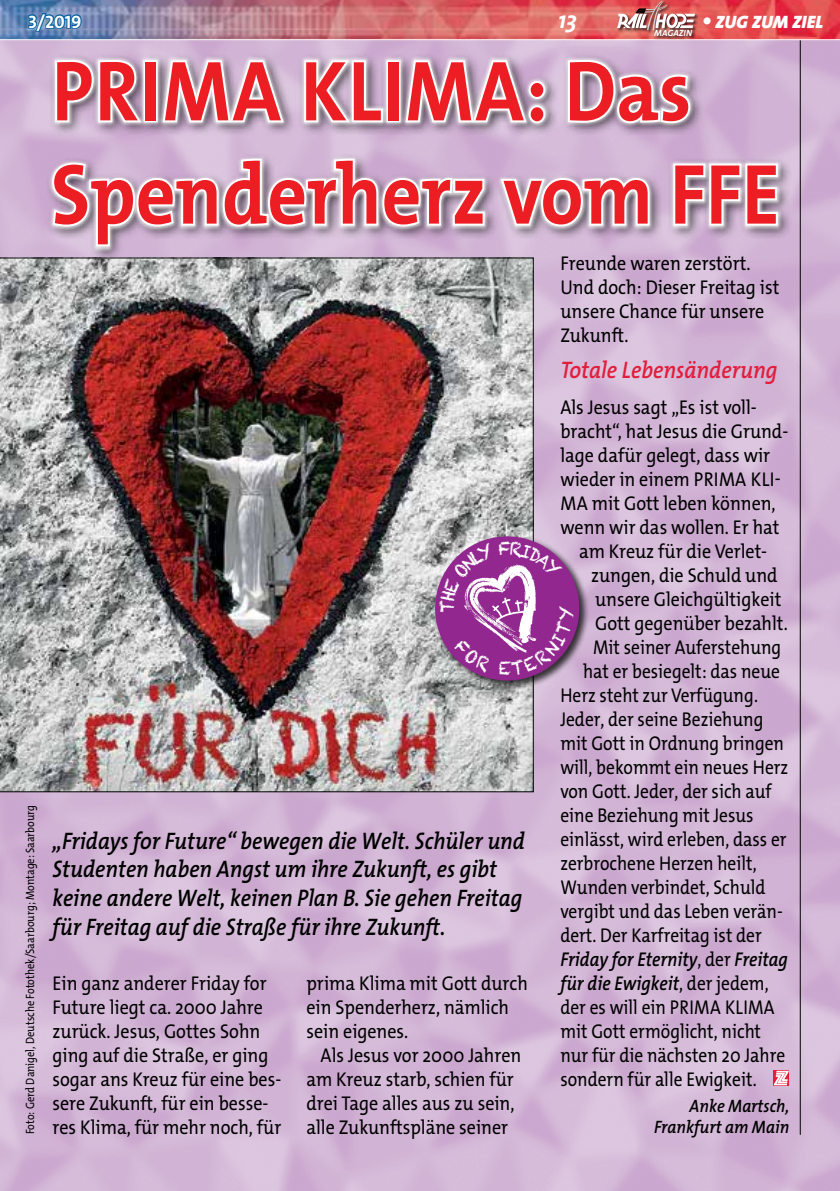
<style>
.page{position:relative;width:840px;height:1191px;background:#fff}
.page>*{position:absolute;margin:0;border:0;box-sizing:border-box;transform-origin:0 0}
.t1{font:700 86px/103.2px "The Mix Os F";color:#ed1d24;scale:.9 1}
.t2{font:italic 600 24px/28.8px "The Mix Os F";color:#000;scale:.89 1}
.t3{font:italic 600 24px "The Mix Os F";color:#e31d3c;scale:.9 1}
.t4{font:italic 700 24px "The Mix Os F";color:#fff}
.t5{font:20px/24px "The Mix Os F";color:#000;scale:.9 1}
.t6{font:20px "The Mix Os F";color:#000;scale:.87 1}
.t7{font:italic 600 20px "The Mix Os F";color:#000;scale:.87 1}
.t8{font:italic 600 18px/21.6px "The Mix Os F";color:#000;text-align:right;scale:.9 1}
.t9{font:italic 900 18px "The Mix";color:#fff}
.t10{font:700 18px "The Mix Os F";color:#fff}
.t11{font:12px "The Mix Os F";color:#000;scale:.87 1}
.t12{font:italic 700 9px "The Mix Os F";color:#fff}
.s1{font-family:"The Mix Os F";font-weight:700;font-size:24px}
.s2{font-weight:400;font-style:normal}
</style>
<div class="page">
<img style="left:0;top:40px;width:839px;height:1151px">
<hr style="left:799px;top:40px;width:1px;height:1094px;background:#000">
<svg style="left:772px;top:1070px;width:16px;height:16px"></svg>
<svg style="left:773px;top:1070px;width:15px;height:15px"></svg>
<div style="left:46px;top:53px;width:746px;height:209px;background:#000;opacity:.75"></div>
<div style="left:48px;top:55px;width:734px;height:197px;background:#fff;opacity:.75"></div>
<svg style="left:53px;top:58px;width:90px;height:68px"></svg>
<div style="left:143px;top:60px;width:15px;height:62px;border:4px solid #fff"></div>
<svg style="left:160px;top:40px;width:126px;height:85px"></svg>
<svg style="left:302px;top:58px;width:82px;height:68px"></svg>
<div style="left:386px;top:60px;width:14px;height:62px;border:4px solid #fff"></div>
<svg style="left:403px;top:40px;width:144px;height:85px"></svg>
<svg style="left:565px;top:58px;width:127px;height:67px"></svg>
<svg style="left:50px;top:157px;width:436px;height:91px"></svg>
<svg style="left:498px;top:176px;width:153px;height:52px"></svg>
<svg style="left:671px;top:161px;width:108px;height:67px"></svg>
<img style="left:0;top:257px;width:533px;height:535px">
<div style="left:433px;top:534px;width:156px;height:156px;background:#000;opacity:.75"></div>
<img style="left:0;top:0;width:839px;height:39px">
<svg style="left:27px;top:11px;width:56px;height:22px"></svg>
<div style="left:616px;top:1px;width:83px;height:39px;background:#000;opacity:.75"></div>
<svg style="left:616px;top:1px;width:78px;height:29px"></svg>
<svg style="left:427px;top:528px;width:160px;height:160px;background:#a465a3"></svg>
<p class="t10" style="left:28px;top:10px;width:55px">3/2019</p>
<p class="t4" style="left:557px;top:4px;width:21px">13</p>
<p class="t9" style="left:701px;top:6px;width:122px"><span class="s1">•</span> ZUG ZUM ZIEL</p>
<p class="t12" style="left:653px;top:27px;width:39px">MAGAZIN</p>
<p class="t11" style="left:22px;top:1134px;width:380px;rotate:-90deg">Foto: Gerd Danigel, Deutsche Fotothek/Saarbourg; Montage: Saarbourg</p>
<h1 class="t1" style="left:51px;top:40px;width:811px">PRIMA KLIMA: Das<br>Spenderherz vom FFE</h1>
<p class="t2" style="left:52px;top:826px;width:532px">„Fridays for Future“ bewegen die Welt. Schüler und Studenten haben Angst um ihre Zukunft, es gibt keine andere Welt, keinen Plan B. Sie gehen Freitag für Freitag auf die Straße für ihre Zukunft.</p>
<p class="t5" style="left:52px;top:971px;width:255px">Ein ganz anderer Friday for<br>Future liegt ca. 2000 Jahre zurück. Jesus, Gottes Sohn ging auf die Straße, er ging sogar ans Kreuz für eine bes&shy;sere Zukunft, für ein besse&shy;res Klima, für mehr noch, für</p>
<p class="t5" style="left:306px;top:971px;width:247px">prima Klima mit Gott durch ein Spenderherz, nämlich sein eigenes.</p>
<p class="t5" style="left:306px;top:1043px;width:240px;text-indent:14px">Als Jesus vor 2000 Jahren am Kreuz starb, schien für drei Tage alles aus zu sein, alle Zukunftspläne seiner</p>
<p class="t5" style="left:560px;top:251px;width:244px">Freunde waren zerstört.<br>Und doch: Dieser Freitag ist unsere Chance für unsere<br>Zukunft.</p>
<p class="t3" style="left:560px;top:354px;width:243px">Totale Lebensänderung</p>
<p class="t5" style="left:560px;top:395px;width:219px">Als Jesus sagt „Es ist voll-</p>
<p class="t5" style="left:560px;top:419px;width:254px">bracht“, hat Jesus die Grund-</p>
<p class="t5" style="left:560px;top:443px;width:234px">lage dafür gelegt, dass wir</p>
<p class="t5" style="left:560px;top:467px;width:246px">wieder in einem PRIMA KLI-</p>
<p class="t5" style="left:560px;top:491px;width:240px">MA mit Gott leben können,</p>
<p class="t5" style="left:560px;top:515px;width:245px">wenn wir das wollen. Er hat</p>
<p class="t5" style="left:578px;top:539px;width:210px">am Kreuz für die Verlet-</p>
<p class="t5" style="left:590px;top:563px;width:209px">zungen, die Schuld und</p>
<p class="t5" style="left:594px;top:587px;width:208px">unsere Gleichgültigkeit</p>
<p class="t5" style="left:594px;top:611px;width:215px">Gott gegenüber bezahlt.</p>
<p class="t6" style="left:592px;top:634px;width:218px">Mit seiner Auferstehung</p>
<p class="t6" style="left:582px;top:658px;width:228px">hat er besiegelt: das neue</p>
<p class="t6" style="left:560px;top:682px;width:228px">Herz steht zur Verfügung.</p>
<p class="t6" style="left:560px;top:706px;width:235px">Jeder, der seine Beziehung</p>
<p class="t6" style="left:560px;top:730px;width:258px">mit Gott in Ordnung bringen</p>
<p class="t6" style="left:560px;top:754px;width:263px">will, bekommt ein neues Herz</p>
<p class="t6" style="left:560px;top:778px;width:244px">von Gott. Jeder, der sich auf</p>
<p class="t6" style="left:560px;top:802px;width:223px">eine Beziehung mit Jesus</p>
<p class="t6" style="left:560px;top:826px;width:261px">einlässt, wird erleben, dass er</p>
<p class="t6" style="left:560px;top:850px;width:227px">zerbrochene Herzen heilt,</p>
<p class="t6" style="left:560px;top:874px;width:237px">Wunden verbindet, Schuld</p>
<p class="t6" style="left:560px;top:898px;width:257px">vergibt und das Leben verän-</p>
<p class="t6" style="left:560px;top:922px;width:233px">dert. Der Karfreitag ist der</p>
<p class="t7" style="left:560px;top:946px;width:263px">Friday for Eternity<span class="s2">, der</span> Freitag</p>
<p class="t7" style="left:560px;top:970px;width:241px">für die Ewigkeit<span class="s2">, der jedem,</span></p>
<p class="t6" style="left:560px;top:994px;width:248px">der es will ein PRIMA KLIMA</p>
<p class="t6" style="left:560px;top:1018px;width:232px">mit Gott ermöglicht, nicht</p>
<p class="t6" style="left:560px;top:1042px;width:260px">nur für die nächsten 20 Jahre</p>
<p class="t6" style="left:560px;top:1066px;width:227px">sondern für alle Ewigkeit.</p>
<p class="t8" style="left:653px;top:1095px;width:152px">Anke Martsch,<br>Frankfurt am Main</p>
</div>
